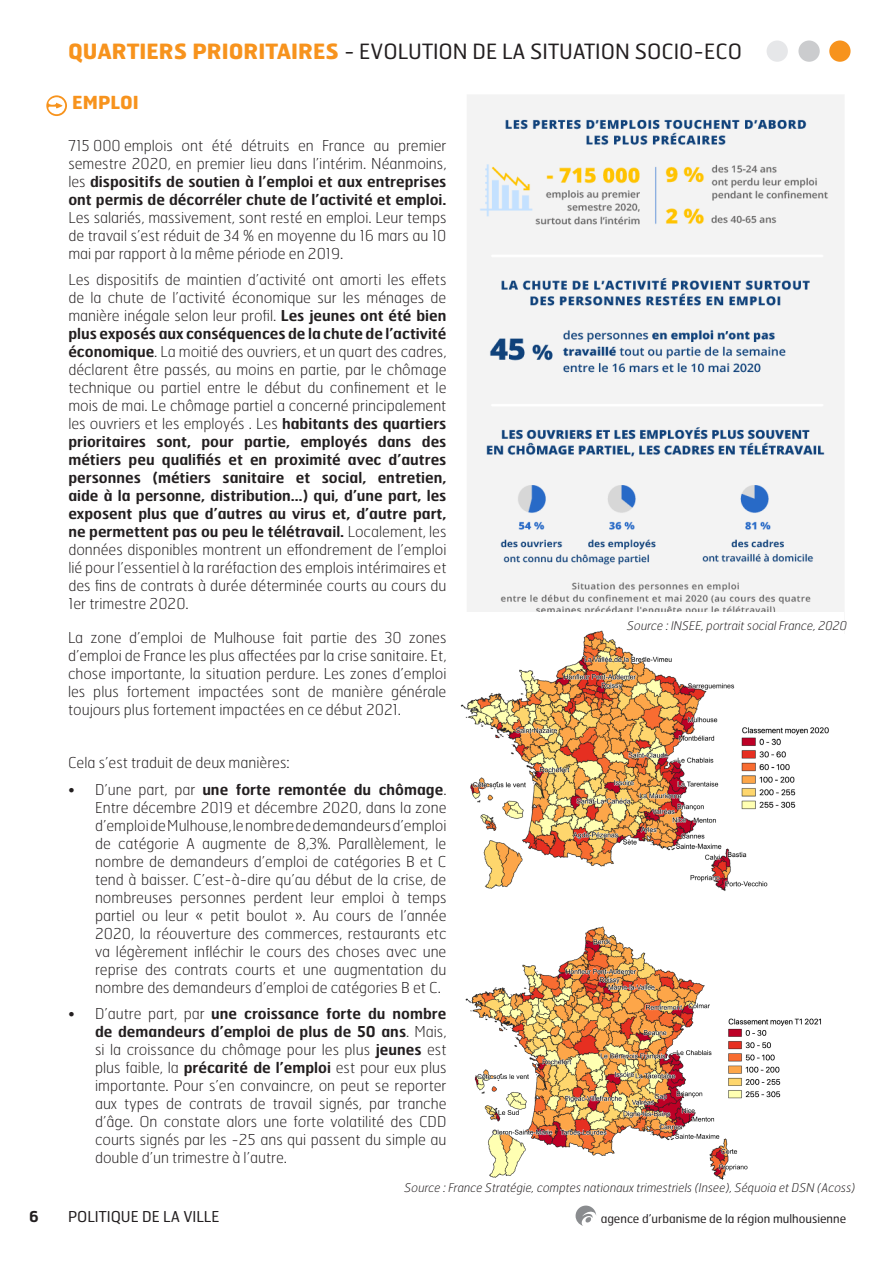
<style>
.page{position:relative;width:893px;height:1263px;background:#fff}
.page>*{position:absolute;margin:0;border:0;box-sizing:border-box;transform-origin:0 0}
.t1{font:21px "Hermes FB";color:#231f20}
._02__Titre_Niveau_2{font:700 18px "Hermes FB";color:#f7931d}
.t2{font:100 15px/18px "Hermes FB";color:#231f20;text-align:justify}
.t3{font:15px "Hermes FB";color:#231f20}
.t4{font:600 15px "Hermes FB";color:#231f20}
.t5{font:italic 100 12px "Hermes FB";color:#231f20}
.t6{font:12px "Hermes FB";color:#231f20}
.s1{font-weight:700;color:#f7931d}
.s2{font-weight:600}
</style>
<div class="page">
<div style="left:767px;top:41px;width:21px;height:21px;background:#e6e7e9;border-radius:50%"></div>
<div style="left:798px;top:41px;width:22px;height:21px;background:#cbccce;border-radius:50%"></div>
<div style="left:829px;top:41px;width:21px;height:21px;background:#f7931d;border-radius:50%"></div>
<img style="left:467px;top:95px;width:377px;height:517px">
<svg style="left:46px;top:95px;width:21px;height:21px"></svg>
<img style="left:460px;top:630px;width:369px;height:261px">
<img style="left:465px;top:926px;width:356px;height:254px">
<svg style="left:576px;top:1205px;width:20px;height:21px"></svg>
<p class="t4" style="left:29px;top:1207px;width:11px">6</p>
<p class="t1" style="left:68px;top:38px;width:676px"><span class="s1">QUARTIERS PRIORITAIRES</span> - EVOLUTION DE LA SITUATION SOCIO-ECO</p>
<p class="_02__Titre_Niveau_2" style="left:72px;top:91px;width:68px">EMPLOI</p>
<p class="t2" style="left:68px;top:136px;width:380px">715 000 emplois ont été détruits en France au premier semestre 2020, en premier lieu dans l’intérim. Néanmoins, les <span class="s2">dispositifs de soutien à l’emploi et aux entreprises ont permis de décorréler chute de l’activité et emploi.<br></span>Les salariés, massivement, sont resté en emploi. Leur temps de travail s’est réduit de 34 % en moyenne du 16 mars au 10 mai par rapport à la même période en 2019.</p>
<p class="t2" style="left:68px;top:270px;width:380px">Les dispositifs de maintien d’activité ont amorti les effets de la chute de l’activité économique sur les ménages de manière inégale selon leur profil. <span class="s2">Les jeunes ont été bien plus exposés aux conséquences de la chute de l’activité économique</span>. La moitié des ouvriers, et un quart des cadres, déclarent être passés, au moins en partie, par le chômage technique ou partiel entre le début du confinement et le mois de mai. Le chômage partiel a concerné principalement les ouvriers et les employés . Les <span class="s2">habitants des quartiers prioritaires sont, pour partie, employés dans des métiers peu qualifiés et en proximité avec d’autres personnes (métiers sanitaire et social, entretien, aide à la personne, distribution…) qui, d’une part, les exposent plus que d’autres au virus et, d’autre part, ne permettent pas ou peu le télétravail.</span> Localement, les données disponibles montrent un effondrement de l’emploi lié pour l’essentiel à la raréfaction des emplois intérimaires et des fins de contrats à durée déterminée courts au cours du 1er trimestre 2020.</p>
<p class="t5" style="left:627px;top:618px;width:221px">Source : INSEE, portrait social France, 2020</p>
<p class="t2" style="left:68px;top:628px;width:380px">La zone d’emploi de Mulhouse fait partie des 30 zones d’emploi de France les plus affectées par la crise sanitaire. Et, chose importante, la situation perdure. Les zones d’emploi les plus fortement impactées sont de manière générale toujours plus fortement impactées en ce début 2021.</p>
<p class="t2" style="left:68px;top:753px;width:223px">Cela s’est traduit de deux manières:</p>
<p class="t2" style="left:95px;top:780px;width:353px;text-indent:-27px">• D’une part, par <span class="s2">une forte remontée du chômage</span>.<br>Entre décembre 2019 et décembre 2020, dans la zone d’emploi de Mulhouse, le nombre de demandeurs d’emploi de catégorie A augmente de 8,3%. Parallèlement, le nombre de demandeurs d’emploi de catégories B et C tend à baisser. C’est-à-dire qu’au début de la crise, de nombreuses personnes perdent leur emploi à temps partiel ou leur « petit boulot ». Au cours de l’année 2020, la réouverture des commerces, restaurants etc va légèrement infléchir le cours des choses avec une reprise des contrats courts et une augmentation du nombre des demandeurs d’emploi de catégories B et C.</p>
<p class="t2" style="left:95px;top:1004px;width:353px;text-indent:-27px">• D’autre part, par <span class="s2">une croissance forte du nombre de demandeurs d’emploi de plus de 50 ans</span>. Mais, si la croissance du chômage pour les plus <span class="s2">jeunes</span> est plus faible, la <span class="s2">précarité de l’emploi</span> est pour eux plus importante. Pour s’en convaincre, on peut se reporter aux types de contrats de travail signés, par tranche d’âge. On constate alors une forte volatilité des CDD courts signés par les -25 ans qui passent du simple au double d’un trimestre à l’autre.</p>
<p class="t5" style="left:405px;top:1180px;width:452px">Source : France Stratégie, comptes nationaux trimestriels (Insee), Séquoia et DSN (Acoss)</p>
<p class="t3" style="left:68px;top:1207px;width:153px">POLITIQUE DE LA VILLE</p>
<p class="t6" style="left:601px;top:1210px;width:247px">agence d’urbanisme de la région mulhousienne</p>
</div>
